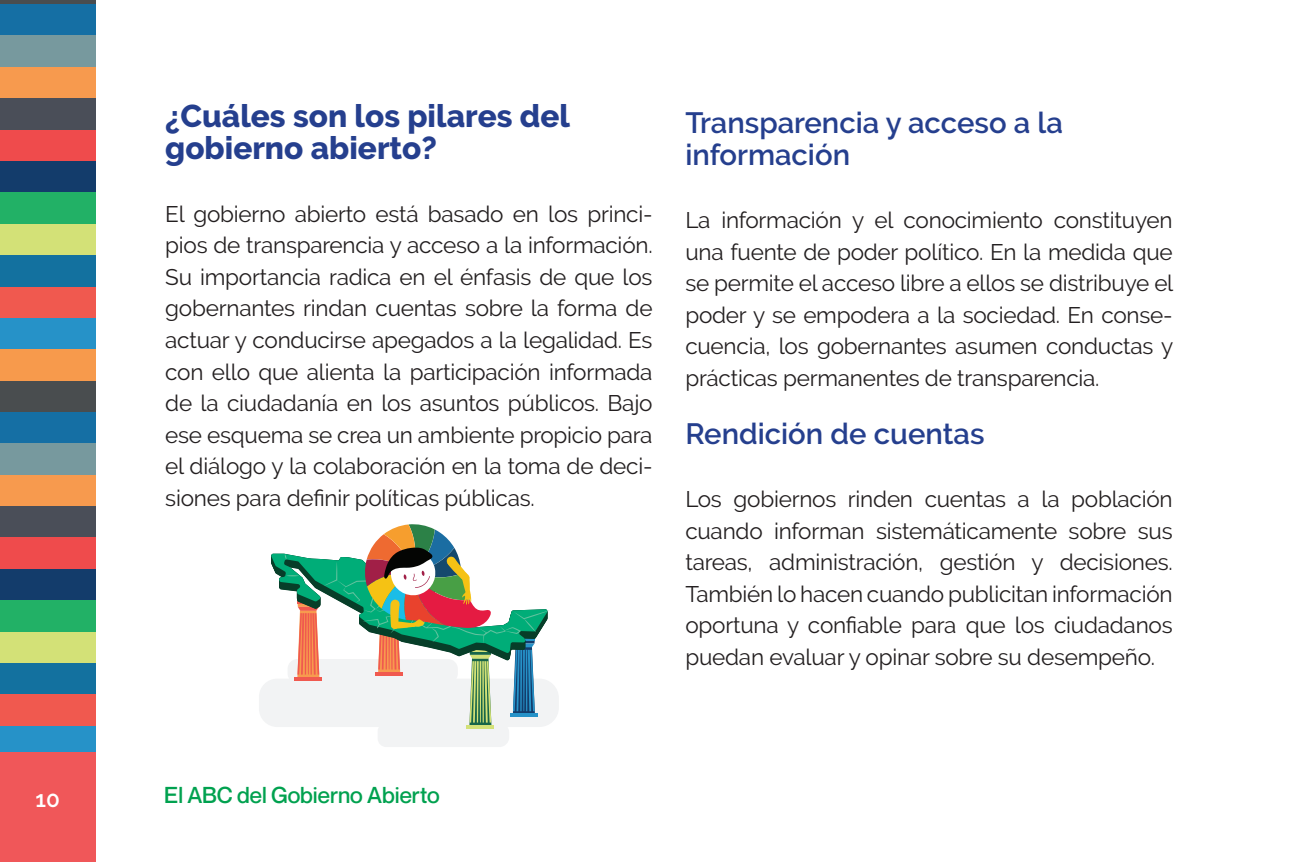
<style>
.page{position:relative;width:1308px;height:862px;background:#fff}
.page>*{position:absolute;margin:0;border:0;box-sizing:border-box;transform-origin:0 0}
.Subtitulos{font:800 31.5px/31.5px "Raleway";color:#253f8e}
.Sub_Subtitulos{font:600 29.25px/31.5px "Raleway";color:#253f8e}
.Cuerpo{font:600 29.25px "Raleway";color:#253f8e}
.Cuerpo-2{font:22.5px/31.5px "Raleway";letter-spacing:-.01em;color:#231f20;text-align:justify}
.t1{font:500 22.5px "Neue Montreal";color:#00a14f}
.t2{font:600 22.5px "Raleway";color:#fff}
</style>
<div class="page">
<div style="left:0;top:0;width:95px;height:5px;background:#494d4f"></div>
<div style="left:0;top:4px;width:95px;height:32px;background:#156fa4"></div>
<div style="left:0;top:36px;width:95px;height:31px;background:#77999e"></div>
<div style="left:0;top:67px;width:95px;height:31px;background:#f79a4e"></div>
<div style="left:0;top:98px;width:95px;height:32px;background:#4a4e58"></div>
<div style="left:0;top:130px;width:95px;height:31px;background:#ef4b4c"></div>
<div style="left:0;top:161px;width:95px;height:31px;background:#133c6b"></div>
<div style="left:0;top:193px;width:95px;height:31px;background:#22b166"></div>
<div style="left:0;top:224px;width:95px;height:31px;background:#d3e177"></div>
<div style="left:0;top:255px;width:95px;height:32px;background:#13719f"></div>
<div style="left:0;top:287px;width:95px;height:31px;background:#f0594f"></div>
<div style="left:0;top:318px;width:95px;height:31px;background:#2692c8"></div>
<div style="left:0;top:349px;width:95px;height:32px;background:#f79a4c"></div>
<div style="left:0;top:381px;width:95px;height:31px;background:#494d4f"></div>
<div style="left:0;top:412px;width:95px;height:31px;background:#156fa4"></div>
<div style="left:0;top:443px;width:95px;height:31px;background:#77999e"></div>
<div style="left:0;top:474px;width:95px;height:32px;background:#f79a4e"></div>
<div style="left:0;top:506px;width:95px;height:31px;background:#4a4e58"></div>
<div style="left:0;top:537px;width:95px;height:31px;background:#ef4b4c"></div>
<div style="left:0;top:568px;width:95px;height:32px;background:#133c6b"></div>
<div style="left:0;top:600px;width:95px;height:31px;background:#22b166"></div>
<div style="left:0;top:631px;width:95px;height:31px;background:#d3e177"></div>
<div style="left:0;top:663px;width:95px;height:31px;background:#13719f"></div>
<div style="left:0;top:694px;width:95px;height:31px;background:#f0594f"></div>
<div style="left:0;top:725px;width:95px;height:32px;background:#2692c8"></div>
<div style="left:0;top:752px;width:95px;height:109px;background:#f05759"></div>
<div style="left:259px;top:678px;width:300px;height:48px;background:#f2f3f4;border-radius:19px"></div>
<div style="left:377px;top:722px;width:132px;height:24px;background:#f2f3f4;border-radius:9px"></div>
<hr style="left:467px;top:724px;width:27px;height:3px;background:#d3e177">
<svg style="left:271px;top:524px;width:279px;height:200px"></svg>
<p class="Subtitulos" style="left:165px;top:101px;width:406px">¿Cuáles son los pilares del gobierno abierto?</p>
<p class="Cuerpo-2" style="left:165px;top:198px;width:489px">El gobierno abierto está basado en los princi&shy;pios de transparencia y acceso a la información.<br>Su importancia radica en el énfasis de que los gobernantes rindan cuentas sobre la forma de actuar y conducirse apegados a la legalidad. Es con ello que alienta la participación informada de la ciudadanía en los asuntos públicos. Bajo ese esquema se crea un ambiente propicio para el diálogo y la colaboración en la toma de deci&shy;siones para definir políticas públicas.</p>
<p class="Sub_Subtitulos" style="left:685px;top:107px;width:379px">Transparencia y acceso a la información</p>
<p class="Cuerpo-2" style="left:685px;top:204px;width:489px">La información y el conocimiento constituyen una fuente de poder político. En la medida que se permite el acceso libre a ellos se distribuye el poder y se empodera a la sociedad. En conse&shy;cuencia, los gobernantes asumen conductas y prácticas permanentes de transparencia.</p>
<p class="Cuerpo" style="left:685px;top:417px;width:301px">Rendición de cuentas</p>
<p class="Cuerpo-2" style="left:685px;top:483px;width:489px">Los gobiernos rinden cuentas a la población cuando informan sistemáticamente sobre sus tareas, administración, gestión y decisiones.<br>También lo hacen cuando publicitan información oportuna y confiable para que los ciudadanos puedan evaluar y opinar sobre su desempeño.</p>
<p class="t2" style="left:36px;top:785px;width:26px">10</p>
<p class="t1" style="left:164px;top:780px;width:277px">El ABC del Gobierno Abierto</p>
</div>
